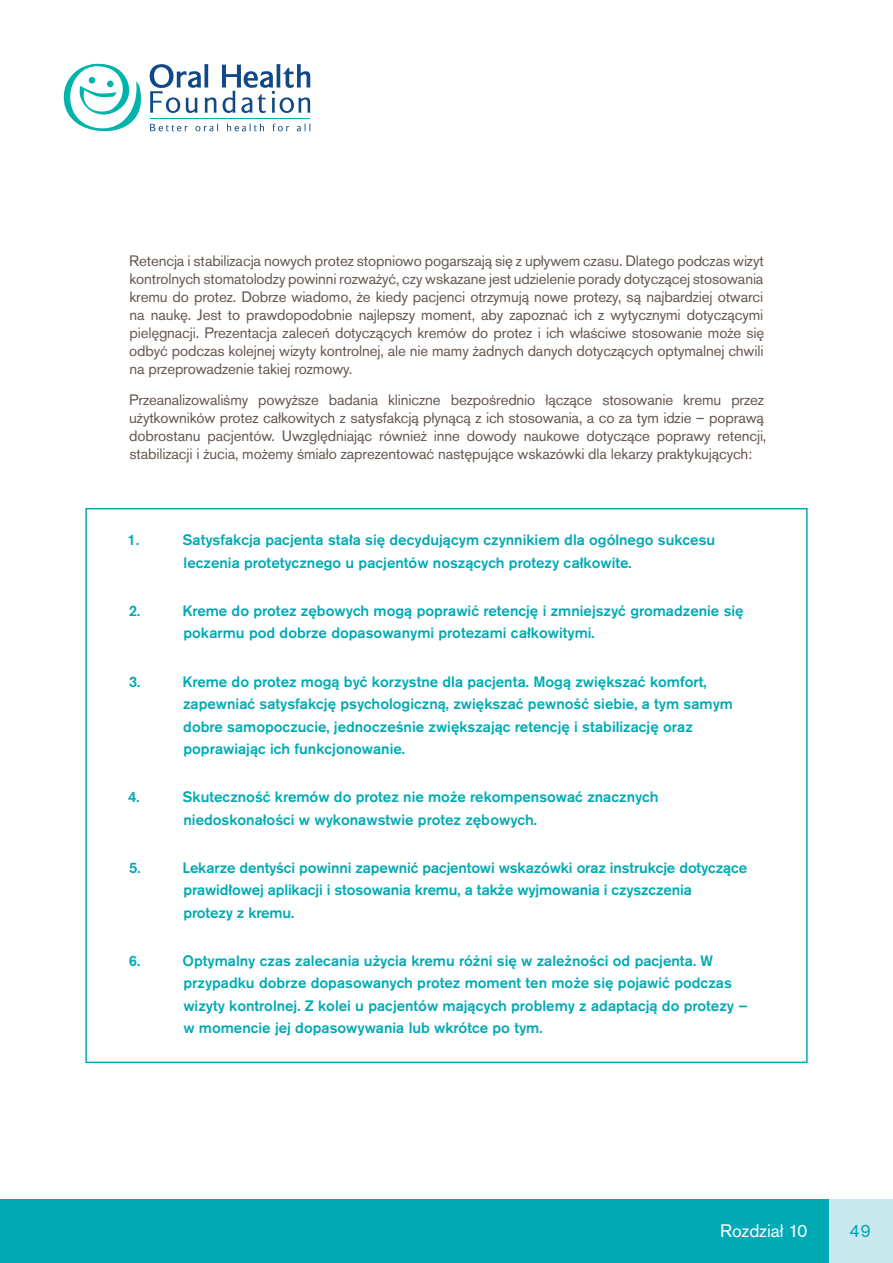
<style>
.page{position:relative;width:893px;height:1263px;background:#fff}
.page>*{position:absolute;margin:0;border:0;box-sizing:border-box;transform-origin:0 0}
.OHF_Header{font:18px "Akzidenz Grotesk Pro";color:#fff}
.t1{font:18px "Akzidenz Grotesk Pro";color:#00aab4}
.OHF_Body_Copy{font:500 15px/22.5px "Akzidenz Grotesk Pro";color:#00aab4}
.OHF_Body_Copy-2{font:15px/18px "Akzidenz Grotesk Pro";letter-spacing:-.01em;color:#655751;text-align:justify}
</style>
<div class="page">
<svg style="left:64px;top:64px;width:246px;height:67px"></svg>
<hr style="left:150px;top:118px;width:160px;height:1px;background:#00b4ac">
<div style="left:0;top:1199px;width:893px;height:64px;background:#00aab4"></div>
<div style="left:829px;top:1199px;width:64px;height:64px;background:#c8e8ec"></div>
<p class="OHF_Body_Copy-2" style="left:129px;top:252px;width:637px">Retencja i stabilizacja nowych protez stopniowo pogarszają się z upływem czasu. Dlatego podczas wizyt kontrolnych stomatolodzy powinni rozważyć, czy wskazane jest udzielenie porady dotyczącej stosowania kremu do protez. Dobrze wiadomo, że kiedy pacjenci otrzymują nowe protezy, są najbardziej otwarci na naukę. Jest to prawdopodobnie najlepszy moment, aby zapoznać ich z wytycznymi dotyczącymi pielęgnacji. Prezentacja zaleceń dotyczących kremów do protez i ich właściwe stosowanie może się odbyć podczas kolejnej wizyty kontrolnej, ale nie mamy żadnych danych dotyczących optymalnej chwili na przeprowadzenie takiej rozmowy.</p>
<p class="OHF_Body_Copy-2" style="left:129px;top:391px;width:639px;text-align:left">Przeanalizowaliśmy powyższe badania kliniczne bezpośrednio łączące stosowanie kremu przez użytkowników protez całkowitych z satysfakcją płynącą z ich stosowania, a co za tym idzie – poprawą dobrostanu pacjentów. Uwzględniając również inne dowody naukowe dotyczące poprawy retencji, stabilizacji i żucia, możemy śmiało zaprezentować następujące wskazówki dla lekarzy praktykujących:</p>
<p class="OHF_Body_Copy" style="left:128px;top:529px;width:13px">1.</p>
<p class="OHF_Body_Copy" style="left:183px;top:529px;width:534px">Satysfakcja pacjenta stała się decydującym czynnikiem dla ogólnego sukcesu leczenia protetycznego u pacjentów noszących protezy całkowite.</p>
<p class="OHF_Body_Copy" style="left:129px;top:599px;width:13px">2.</p>
<p class="OHF_Body_Copy" style="left:183px;top:599px;width:563px">Kreme do protez zębowych mogą poprawić retencję i zmniejszyć gromadzenie się pokarmu pod dobrze dopasowanymi protezami całkowitymi.</p>
<p class="OHF_Body_Copy" style="left:129px;top:670px;width:13px">3.</p>
<p class="OHF_Body_Copy" style="left:183px;top:670px;width:552px">Kreme do protez mogą być korzystne dla pacjenta. Mogą zwiększać komfort, zapewniać satysfakcję psychologiczną, zwiększać pewność siebie, a tym samym dobre samopoczucie, jednocześnie zwiększając retencję i stabilizację oraz poprawiając ich funkcjonowanie.</p>
<p class="OHF_Body_Copy" style="left:128px;top:785px;width:13px">4.</p>
<p class="OHF_Body_Copy" style="left:183px;top:785px;width:477px">Skuteczność kremów do protez nie może rekompensować znacznych niedoskonałości w wykonawstwie protez zębowych.</p>
<p class="OHF_Body_Copy" style="left:129px;top:856px;width:13px">5.</p>
<p class="OHF_Body_Copy" style="left:183px;top:856px;width:566px">Lekarze dentyści powinni zapewnić pacjentowi wskazówki oraz instrukcje dotyczące prawidłowej aplikacji i stosowania kremu, a także wyjmowania i czyszczenia<br>protezy z kremu.</p>
<p class="OHF_Body_Copy" style="left:129px;top:949px;width:13px">6.</p>
<p class="OHF_Body_Copy" style="left:183px;top:949px;width:566px">Optymalny czas zalecania użycia kremu różni się w zależności od pacjenta. W przypadku dobrze dopasowanych protez moment ten może się pojawić podczas wizyty kontrolnej. Z kolei u pacjentów mających problemy z adaptacją do protezy – w momencie jej dopasowywania lub wkrótce po tym.</p>
<p class="OHF_Header" style="left:720px;top:1218px;width:89px">Rozdział 10</p>
<p class="t1" style="left:849px;top:1218px;width:23px">49</p>
</div>
